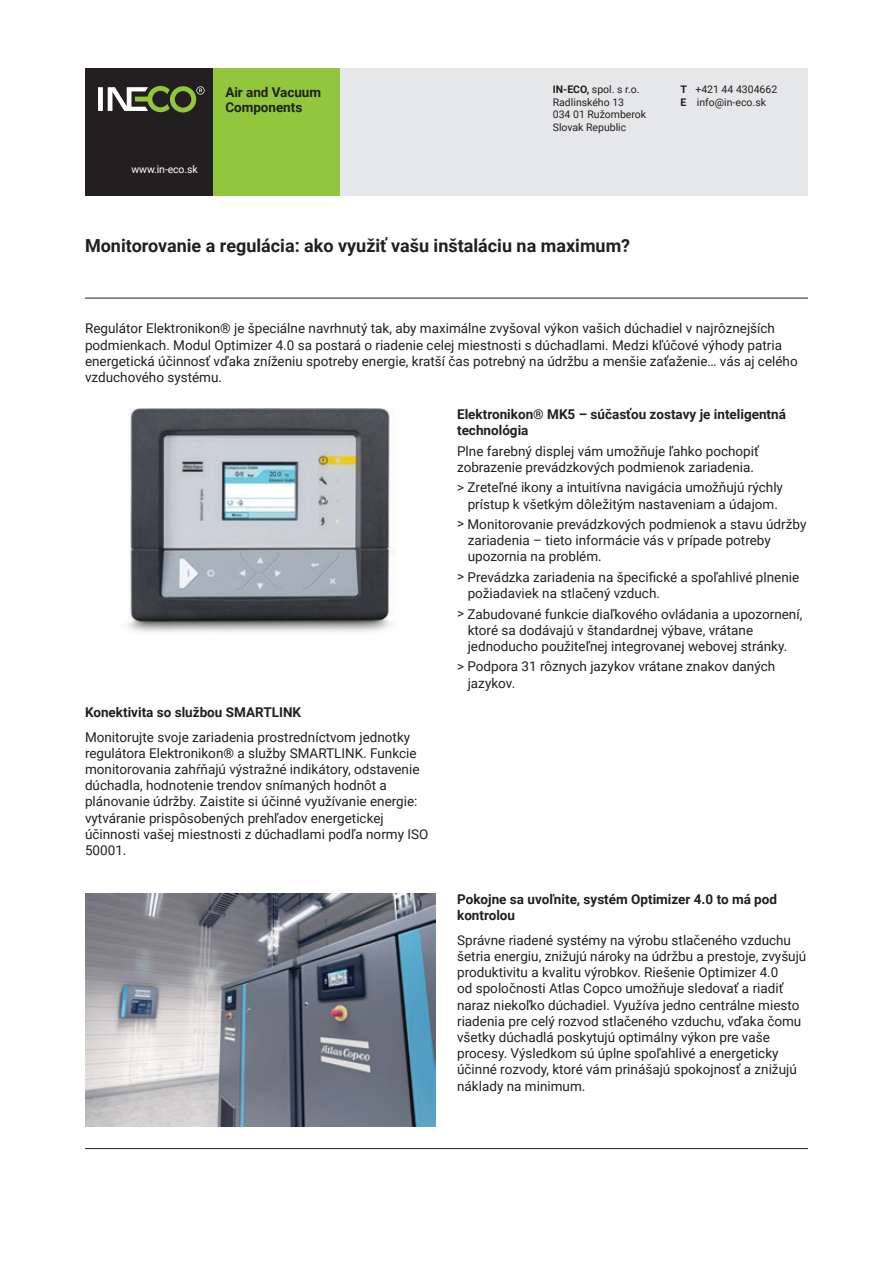
<style>
.page{position:relative;width:893px;height:1263px;background:#fff}
.page>*{position:absolute;margin:0;border:0;box-sizing:border-box;transform-origin:0 0}
.t1{font:700 18px "Roboto";color:#231f20}
.t2{font:13.5px/16.2px "Roboto";color:#231f20}
.t3{font:700 13.5px/16.2px "Roboto";color:#231f20}
.t4{font:10.5px/12.6px "Roboto";color:#231f20}
.t5{font:10.5px "Roboto";letter-spacing:-.01em;color:#fff}
.s1{font-weight:700}
</style>
<div class="page">
<hr style="left:85px;top:1148px;width:723px;height:1px;background:#231f20">
<div style="left:340px;top:68px;width:468px;height:128px;background:#e6e7e9"></div>
<div style="left:213px;top:68px;width:127px;height:128px;background:#92c73d"></div>
<div style="left:85px;top:68px;width:128px;height:128px;background:#231f20"></div>
<svg style="left:98px;top:86px;width:107px;height:26px"></svg>
<hr style="left:85px;top:298px;width:723px;height:1px;background:#231f20">
<img style="left:128px;top:408px;width:268px;height:225px">
<img style="left:85px;top:893px;width:351px;height:234px">
<p class="t5" style="left:132px;top:162px;width:68px">www.in-eco.sk</p>
<p class="t3" style="left:225px;top:84px;width:97px;line-height:15px">Air and Vacuum<br>Components</p>
<p class="t4" style="left:553px;top:82px;width:95px"><span class="s1">IN-ECO,</span> spol. s r.o.<br>Radlinského 13<br>034 01 Ružomberok<br>Slovak Republic</p>
<h1 class="t1" style="left:85px;top:233px;width:547px">Monitorovanie a regulácia: ako využiť vašu inštaláciu na maximum?</h1>
<p class="t4" style="left:680px;top:82px;width:98px"><span class="s1">T</span> +421 44 4304662<br><span class="s1">E</span> info@in-eco.sk</p>
<p class="t2" style="left:85px;top:320px;width:714px">Regulátor Elektronikon® je špeciálne navrhnutý tak, aby maximálne zvyšoval výkon vašich dúchadiel v najrôznejších podmienkach. Modul Optimizer 4.0 sa postará o riadenie celej miestnosti s dúchadlami. Medzi kľúčové výhody patria energetická účinnosť vďaka zníženiu spotreby energie, kratší čas potrebný na údržbu a menšie zaťaženie… vás aj celého vzduchového systému.</p>
<p class="t3" style="left:85px;top:703px;width:218px">Konektivita so službou SMARTLINK</p>
<p class="t2" style="left:85px;top:728px;width:345px">Monitorujte svoje zariadenia prostredníctvom jednotky regulátora Elektronikon® a služby SMARTLINK. Funkcie monitorovania zahŕňajú výstražné indikátory, odstavenie dúchadla, hodnotenie trendov snímaných hodnôt a plánovanie údržby. Zaistite si účinné využívanie energie: vytváranie prispôsobených prehľadov energetickej účinnosti vašej miestnosti z dúchadlami podľa normy ISO 50001.</p>
<p class="t3" style="left:457px;top:406px;width:330px">Elektronikon® MK5 – súčasťou zostavy je inteligentná technológia</p>
<p class="t2" style="left:457px;top:442px;width:303px">Plne farebný displej vám umožňuje ľahko pochopiť zobrazenie prevádzkových podmienok zariadenia.</p>
<p class="t2" style="left:457px;top:479px;width:327px;text-align:center">&gt; Zreteľné ikony a intuitívna navigácia umožňujú rýchly prístup k všetkým dôležitým nastaveniam a údajom.</p>
<p class="t2" style="left:468px;top:516px;width:340px;text-indent:-11px">&gt; Monitorovanie prevádzkových podmienok a stavu údržby zariadenia – tieto informácie vás v prípade potreby upozornia na problém.</p>
<p class="t2" style="left:468px;top:568px;width:333px;text-indent:-11px">&gt; Prevádzka zariadenia na špecifické a spoľahlivé plnenie požiadaviek na stlačený vzduch.</p>
<p class="t2" style="left:468px;top:605px;width:336px;text-indent:-11px">&gt; Zabudované funkcie diaľkového ovládania a upozornení, ktoré sa dodávajú v štandardnej výbave, vrátane jednoducho použiteľnej integrovanej webovej stránky.</p>
<p class="t2" style="left:468px;top:658px;width:309px;text-indent:-11px">&gt; Podpora 31 rôznych jazykov vrátane znakov daných jazykov.</p>
<p class="t3" style="left:457px;top:890px;width:321px">Pokojne sa uvoľnite, systém Optimizer 4.0 to má pod kontrolou</p>
<p class="t2" style="left:457px;top:931px;width:351px">Správne riadené systémy na výrobu stlačeného vzduchu šetria energiu, znižujú nároky na údržbu a prestoje, zvyšujú produktivitu a kvalitu výrobkov. Riešenie Optimizer 4.0<br>od spoločnosti Atlas Copco umožňuje sledovať a riadiť naraz niekoľko dúchadiel. Využíva jedno centrálne miesto riadenia pre celý rozvod stlačeného vzduchu, vďaka čomu všetky dúchadlá poskytujú optimálny výkon pre vaše procesy. Výsledkom sú úplne spoľahlivé a energeticky účinné rozvody, ktoré vám prinášajú spokojnosť a znižujú náklady na minimum.</p>
</div>
